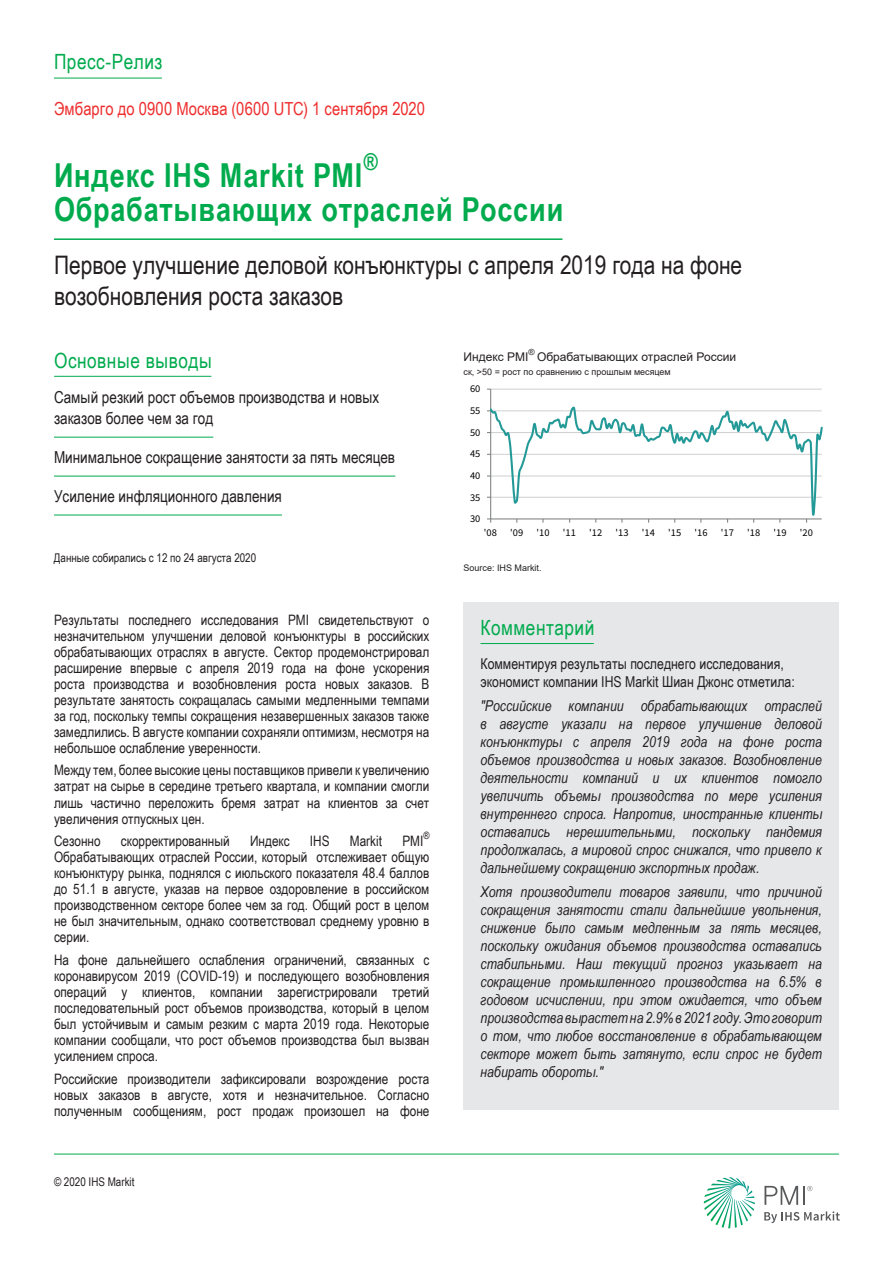
<style>
.page{position:relative;width:893px;height:1263px;background:#fff}
.page>*{position:absolute;margin:0;border:0;box-sizing:border-box;transform-origin:0 0}
.t1{font:700 33px "Arial Narrow";letter-spacing:.025em;color:#00ab4d}
.t2{font:25.5px/30.6px "Arial Narrow";color:#231f20}
.t3{font:700 23.25px "Arial Narrow";color:#00ab4d}
.t4{font:21px "Arial Narrow";letter-spacing:.025em;color:#00ab4d}
.t5{font:18px "Arial Narrow";letter-spacing:.005em;color:#ee2d2d}
.t6{font:16.5px/21.6px "Arial Narrow";color:#231f20}
.t7{font:italic 15px/18px "Arial Narrow";color:#231f20;text-align:justify}
.t8{font:15px/18px "Arial Narrow";color:#231f20}
.t9{font:14.4px/16px "Arial Narrow";color:#231f20;text-align:justify}
.t10{font:12px "Arial Narrow";color:#231f20}
.t11{font:12px "Arial";color:#231f20}
.t12{font:10.35px "Source Sans Pro";letter-spacing:.005em;color:#000001}
.t13{font:10.05px "Arial Narrow";color:#231f20}
.t14{font:9px "Arial";color:#231f20}
.t15{font:8.4px "Arial";color:#231f20}
</style>
<div class="page">
<svg style="left:704px;top:1177px;width:51px;height:51px"></svg>
<svg style="left:764px;top:1211px;width:76px;height:12px"></svg>
<svg style="left:764px;top:1186px;width:48px;height:19px"></svg>
<hr style="left:54px;top:1154px;width:785px;height:1px;background:#00ab4d">
<hr style="left:491px;top:389px;width:331px;height:1px;background:#cfd1d0">
<hr style="left:490px;top:389px;width:1px;height:130px;background:#7c7f80">
<svg style="left:487px;top:406px;width:335px;height:117px"></svg>
<hr style="left:54px;top:376px;width:157px;height:1px;background:#00ab4d">
<hr style="left:54px;top:78px;width:108px;height:1px;background:#00ab4d">
<hr style="left:54px;top:238px;width:508px;height:2px;background:#00ab4d">
<hr style="left:54px;top:437px;width:159px;height:1px;background:#00ab4d">
<hr style="left:54px;top:476px;width:341px;height:1px;background:#00ab4d">
<hr style="left:54px;top:515px;width:228px;height:1px;background:#00ab4d">
<div style="left:463px;top:602px;width:376px;height:56px;background:#e6e7e9"></div>
<hr style="left:480px;top:643px;width:114px;height:1px;background:#00ab4d">
<div style="left:463px;top:658px;width:376px;height:452px;background:#e6e7e9"></div>
<h3 class="t4" style="left:54px;top:46px;width:110px">Пресс-Релиз</h3>
<p class="t5" style="left:54px;top:96px;width:372px">Эмбарго до 0900 Москва (0600 UTC) 1 сентября 2020</p>
<h3 class="t3" style="left:364px;top:145px;width:16px">®</h3>
<h1 class="t1" style="left:54px;top:185px;width:511px">Обрабатывающих отраслей России</h1>
<h1 class="t1" style="left:54px;top:150px;width:310px">Индекс IHS Markit PMI</h1>
<h2 class="t2" style="left:54px;top:249px;width:690px">Первое улучшение деловой конъюнктуры с апреля 2019 года на фоне возобновления роста заказов</h2>
<h3 class="t4" style="left:54px;top:345px;width:159px">Основные выводы</h3>
<p class="t6" style="left:54px;top:385px;width:327px">Самый резкий рост объемов производства и новых заказов более чем за год</p>
<p class="t6" style="left:54px;top:446px;width:343px">Минимальное сокращение занятости за пять месяцев</p>
<p class="t6" style="left:54px;top:485px;width:229px">Усиление инфляционного давления</p>
<p class="t10" style="left:54px;top:549px;width:204px">Данные собирались с 12 по 24 августа 2020</p>
<p class="t9" style="left:54px;top:611px;width:377px">Результаты последнего исследования PMI свидетельствуют о незначительном улучшении деловой конъюнктуры в российских обрабатывающих отраслях в августе. Сектор продемонстрировал расширение впервые с апреля 2019 года на фоне ускорения роста производства и возобновления роста новых заказов. В результате занятость сокращалась самыми медленными темпами за год, поскольку темпы сокращения незавершенных заказов также замедлились. В августе компании сохраняли оптимизм, несмотря на небольшое ослабление уверенности.</p>
<p class="t9" style="left:54px;top:762px;width:377px">Между тем, более высокие цены поставщиков привели к увеличению затрат на сырье в середине третьего квартала, и компании смогли лишь частично переложить бремя затрат на клиентов за счет увеличения отпускных цен.</p>
<p class="t9" style="left:54px;top:832px;width:48px">Сезонно</p>
<p class="t9" style="left:121px;top:832px;width:110px">скорректированный</p>
<p class="t9" style="left:250px;top:832px;width:41px">Индекс</p>
<p class="t9" style="left:310px;top:832px;width:21px">IHS</p>
<p class="t9" style="left:350px;top:832px;width:34px">Markit</p>
<p class="t9" style="left:402px;top:832px;width:22px">PMI</p>
<p class="t13" style="left:423px;top:828px;width:8px">®</p>
<p class="t9" style="left:54px;top:848px;width:377px">Обрабатывающих отраслей России, который отслеживает общую конъюнктуру рынка, поднялся с июльского показателя 48.4 баллов до 51.1 в августе, указав на первое оздоровление в российском производственном секторе более чем за год. Общий рост в целом не был значительным, однако соответствовал среднему уровню в серии.</p>
<p class="t9" style="left:54px;top:951px;width:377px">На фоне дальнейшего ослабления ограничений, связанных с коронавирусом 2019 (COVID-19) и последующего возобновления операций у клиентов, компании зарегистрировали третий последовательный рост объемов производства, который в целом был устойчивым и самым резким с марта 2019 года. Некоторые компании сообщали, что рост объемов производства был вызван усилением спроса.</p>
<p class="t9" style="left:54px;top:1070px;width:377px">Российские производители зафиксировали возрождение роста новых заказов в августе, хотя и незначительное. Согласно полученным сообщениям, рост продаж произошел на фоне</p>
<p class="t10" style="left:54px;top:1173px;width:82px">© 2020 IHS Markit</p>
<p class="t15" style="left:528px;top:346px;width:8px">®</p>
<p class="t11" style="left:537px;top:348px;width:201px">Обрабатывающих отраслей России</p>
<p class="t14" style="left:463px;top:365px;width:209px">ск, &gt;50 = рост по сравнению с прошлым месяцем</p>
<p class="t11" style="left:463px;top:348px;width:66px">Индекс PMI</p>
<p class="t12" style="left:470px;top:382px;width:12px">60</p>
<p class="t12" style="left:470px;top:404px;width:12px">55</p>
<p class="t12" style="left:470px;top:426px;width:12px">50</p>
<p class="t12" style="left:470px;top:447px;width:12px">45</p>
<p class="t12" style="left:470px;top:469px;width:12px">40</p>
<p class="t12" style="left:470px;top:491px;width:12px">35</p>
<p class="t12" style="left:470px;top:512px;width:12px">30</p>
<p class="t12" style="left:484px;top:526px;width:15px">'08</p>
<p class="t12" style="left:510px;top:526px;width:15px">'09</p>
<p class="t12" style="left:537px;top:526px;width:15px">'10</p>
<p class="t12" style="left:563px;top:526px;width:15px">'11</p>
<p class="t12" style="left:589px;top:526px;width:15px">'12</p>
<p class="t12" style="left:616px;top:526px;width:15px">'13</p>
<p class="t12" style="left:642px;top:526px;width:15px">'14</p>
<p class="t12" style="left:668px;top:526px;width:15px">'15</p>
<p class="t12" style="left:695px;top:526px;width:15px">'16</p>
<p class="t12" style="left:721px;top:526px;width:15px">'17</p>
<p class="t12" style="left:747px;top:526px;width:15px">'18</p>
<p class="t12" style="left:774px;top:526px;width:15px">'19</p>
<p class="t12" style="left:800px;top:526px;width:15px">'20</p>
<p class="t14" style="left:463px;top:561px;width:80px">Source: IHS Markit.</p>
<h3 class="t4" style="left:480px;top:612px;width:115px">Комментарий</h3>
<p class="t8" style="left:480px;top:654px;width:316px">Комментируя результаты последнего исследования, экономист компании IHS Markit Шиан Джонс отметила:</p>
<p class="t7" style="left:480px;top:696px;width:343px">"Российские компании обрабатывающих отраслей в августе указали на первое улучшение деловой конъюнктуры с апреля 2019 года на фоне роста объемов производства и новых заказов. Возобновление деятельности компаний и их клиентов помогло увеличить объемы производства по мере усиления внутреннего спроса. Напротив, иностранные клиенты оставались нерешительными, поскольку пандемия продолжалась, а мировой спрос снижался, что привело к дальнейшему сокращению экспортных продаж.</p>
<p class="t7" style="left:480px;top:883px;width:343px">Хотя производители товаров заявили, что причиной сокращения занятости стали дальнейшие увольнения, снижение было самым медленным за пять месяцев, поскольку ожидания объемов производства оставались стабильными. Наш текущий прогноз указывает на сокращение промышленного производства на 6.5% в годовом исчислении, при этом ожидается, что объем производства вырастет на 2.9% в 2021 году. Это говорит о том, что любое восстановление в обрабатывающем секторе может быть затянуто, если спрос не будет набирать обороты."</p>
</div>
